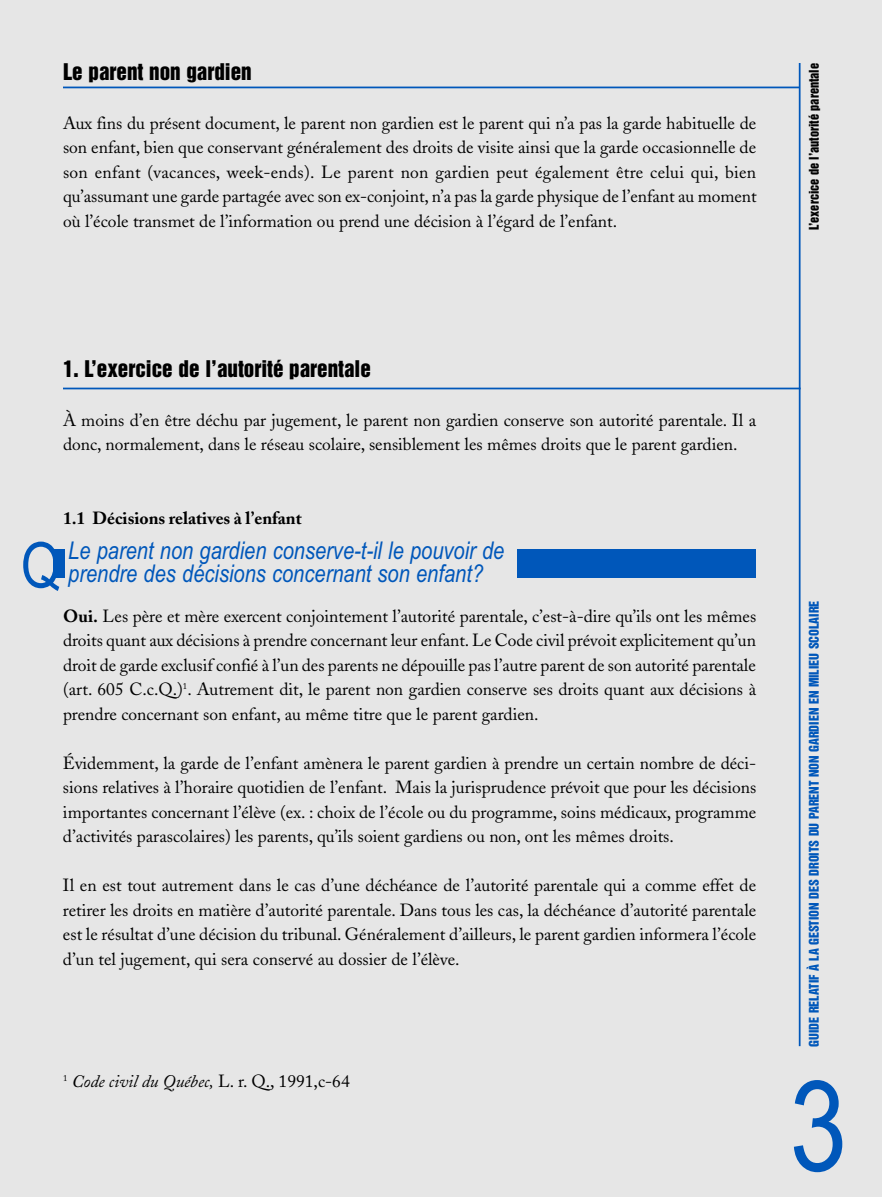
<style>
.page{position:relative;width:882px;height:1197px;background:#e6e6e6}
.page>*{position:absolute;margin:0;border:0;box-sizing:border-box;transform-origin:0 0}
.t1{font:126px "Arial Narrow";color:#0057ba}
.t2{font:63px "Arial Narrow";color:#0057ba}
.t3{font:italic 24.5px/22.8px "Arial Narrow";color:#0057ba}
.t4{font:21px "Helvetica Inserat";color:#000}
.t5{font:17.5px/24.5px "Adobe Caslon";color:#000;text-align:justify}
.t6{font:italic 17.5px "Adobe Caslon";color:#000}
.t7{font:700 17.5px "Adobe Caslon";color:#000}
.t8{font:12.25px "Helvetica Inserat";color:#0057ba}
.t9{font:12.25px "Helvetica Inserat";color:#000}
.s1{font-weight:700}
.s2{font-style:normal}
</style>
<div class="page">
<div style="left:54px;top:550px;width:11px;height:28px;background:#0057ba"></div>
<div style="left:518px;top:550px;width:238px;height:28px;background:#0057ba"></div>
<hr style="left:799px;top:63px;width:2px;height:983px;background:#0057ba">
<hr style="left:63px;top:87px;width:737px;height:1px;background:#0057ba">
<hr style="left:63px;top:388px;width:738px;height:1px;background:#0057ba">
<p class="t4" style="left:63px;top:63px;width:190px">Le parent non gardien</p>
<p class="t5" style="left:63px;top:113px;width:695px">Aux fins du présent document, le parent non gardien est le parent qui n’a pas la garde habituelle de son enfant, bien que conservant généralement des droits de visite ainsi que la garde occasionnelle de son enfant (vacances, week-ends). Le parent non gardien peut également être celui qui, bien qu’assumant une garde partagée avec son ex-conjoint, n’a pas la garde physique de l’enfant au moment où l’école transmet de l’information ou prend une décision à l’égard de l’enfant.</p>
<p class="t9" style="left:809px;top:230px;width:169px;rotate:-90deg">L’exercice de l’autorité parentale</p>
<p class="t4" style="left:63px;top:360px;width:309px">1. L’exercice de l’autorité parentale</p>
<p class="t5" style="left:63px;top:410px;width:695px">À moins d’en être déchu par jugement, le parent non gardien conserve son autorité parentale. Il a donc, normalement, dans le réseau scolaire, sensiblement les mêmes droits que le parent gardien.</p>
<p class="t7" style="left:63px;top:511px;width:240px">1.1 Décisions relatives à l’enfant</p>
<h2 class="t2" style="left:21px;top:529px;width:42px">Q</h2>
<h3 class="t3" style="left:68px;top:539px;width:438px">Le parent non gardien conserve-t-il le pouvoir de prendre des décisions concernant son enfant?</h3>
<p class="t5" style="left:63px;top:606px;width:695px"><span class="s1">Oui.</span> Les père et mère exercent conjointement l’autorité parentale, c’est-à-dire qu’ils ont les mêmes droits quant aux décisions à prendre concernant leur enfant. Le Code civil prévoit explicitement qu’un droit de garde exclusif confié à l’un des parents ne dépouille pas l’autre parent de son autorité parentale (art. 605 C.c.Q.)<sup>1</sup>. Autrement dit, le parent non gardien conserve ses droits quant aux décisions à prendre concernant son enfant, au même titre que le parent gardien.</p>
<p class="t5" style="left:63px;top:753px;width:695px">Évidemment, la garde de l’enfant amènera le parent gardien à prendre un certain nombre de déci&shy;sions relatives à l’horaire quotidien de l’enfant. Mais la jurisprudence prévoit que pour les décisions importantes concernant l’élève (ex. : choix de l’école ou du programme, soins médicaux, programme d’activités parascolaires) les parents, qu’ils soient gardiens ou non, ont les mêmes droits.</p>
<p class="t5" style="left:63px;top:875px;width:695px">Il en est tout autrement dans le cas d’une déchéance de l’autorité parentale qui a comme effet de retirer les droits en matière d’autorité parentale. Dans tous les cas, la déchéance d’autorité parentale est le résultat d’une décision du tribunal. Généralement d’ailleurs, le parent gardien informera l’école d’un tel jugement, qui sera conservé au dossier de l’élève.</p>
<p class="t6" style="left:63px;top:1076px;width:288px"><sup>1</sup> Code civil du Québec, <span class="s2">L. r. Q., 1991,c-64</span></p>
<p class="t8" style="left:809px;top:1047px;width:448px;rotate:-90deg">GUIDE RELATIF À LA GESTION DES DROITS DU PARENT NON GARDIEN EN MILIEU SCOLAIRE</p>
<h1 class="t1" style="left:790px;top:1053px;width:59px">3</h1>
</div>
